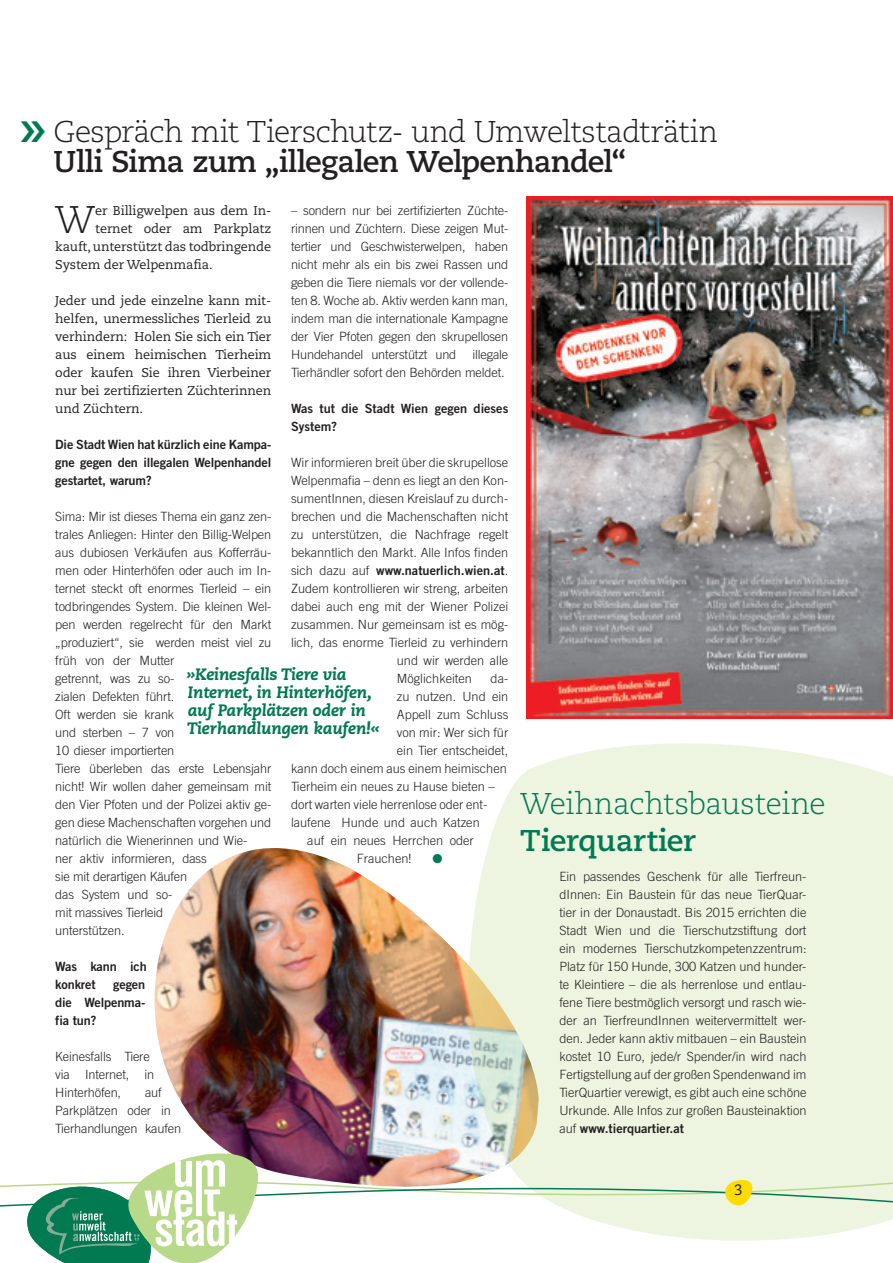
<style>
.page{position:relative;width:893px;height:1263px;background:#fff}
.page>*{position:absolute;margin:0;border:0;box-sizing:border-box;transform-origin:0 0}
.t1{font:300 38.4px "Caecilia LT Std";color:#231f20}
.t2{font:300 30px "Caecilia LT Std";letter-spacing:-.04em;color:#231f20}
.t3{font:700 30px "Caecilia LT Std";letter-spacing:-.025em;color:#231f20}
.t4{font:300 30px "Caecilia LT Std";letter-spacing:-.02em;color:#017951}
.t5{font:700 30px "Caecilia LT Std";letter-spacing:-.015em;color:#017951}
.t6{font:italic 800 16.5px/18px "Caecilia LT Std";letter-spacing:-.01em;color:#017951}
.t7{font:15px "Caecilia LT Std";color:#231f20}
.t8{font:300 12.75px/18px "Trade Gothic";letter-spacing:-.01em;color:#231f20}
.t9{font:12.75px/18px "Caecilia LT Std";letter-spacing:-.01em;color:#231f20;text-align:justify}
.t10{font:12.75px/18px "Trade Gothic Bold Two";letter-spacing:-.01em;color:#231f20;text-align:justify}
.t11{font:12.75px "Zapf Dingbats ITC";color:#017951}
.s1{font-family:"Trade Gothic";font-weight:300}
</style>
<div class="page">
<img style="left:154px;top:848px;width:274px;height:278px">
<img style="left:529px;top:197px;width:364px;height:521px">
<svg style="left:428px;top:718px;width:465px;height:408px;background:#edf2e1"></svg>
<svg style="left:0;top:1126px;width:893px;height:137px"></svg>
<h2 class="t2" style="left:53px;top:115px;width:666px">Gespräch mit Tierschutz- und Umweltstadträtin</h2>
<h2 class="t3" style="left:53px;top:144px;width:574px">Ulli Sima zum „illegalen Welpenhandel“</h2>
<h1 class="t1" style="left:55px;top:198px;width:42px">W</h1>
<p class="t9" style="left:95px;top:201px;width:178px">er Billigwelpen aus dem In-</p>
<p class="t8" style="left:291px;top:201px;width:219px;text-align:justify">– sondern nur bei zertifizierten Züchte&shy;rinnen und Züchtern. Diese zeigen Mut&shy;tertier und Geschwisterwelpen, haben nicht mehr als ein bis zwei Rassen und geben die Tiere niemals vor der vollende&shy;ten 8. Woche ab. Aktiv werden kann man, indem man die internationale Kampagne der Vier Pfoten gegen den skrupellosen Hundehandel unterstützt und</p>
<p class="t9" style="left:95px;top:219px;width:178px">ternet oder am Parkplatz</p>
<p class="t9" style="left:55px;top:237px;width:218px">kauft, unterstützt das todbringende</p>
<p class="t9" style="left:55px;top:255px;width:159px">System der Welpenmafia.</p>
<p class="t9" style="left:55px;top:291px;width:218px">Jeder und jede einzelne kann mit&shy;helfen, unermessliches Tierleid zu verhindern: Holen Sie sich ein Tier aus einem heimischen Tierheim oder kaufen Sie ihren Vierbeiner nur bei zertifizierten Züchterinnen und Züchtern.</p>
<p class="t10" style="left:55px;top:435px;width:218px">Die Stadt Wien hat kürzlich eine Kampa&shy;gne gegen den illegalen Welpenhandel gestartet, warum?</p>
<p class="t8" style="left:55px;top:507px;width:218px">Sima: Mir ist dieses Thema ein ganz zen&shy;trales Anliegen: Hinter den Billig-Welpen aus dubiosen Verkäufen aus Kofferräu&shy;men oder Hinterhöfen oder auch im In&shy;ternet steckt oft enormes Tierleid – ein todbringendes System. Die kleinen Wel&shy;pen werden regelrecht für den Markt „produziert“, sie werden meist viel zu früh von der Mutter<br>getrennt, was zu so-<br>zialen Defekten führt.<br>Oft werden sie krank<br>und sterben – 7 von<br>10 dieser importierten<br>Tiere überleben das erste Lebensjahr nicht! Wir wollen daher gemeinsam mit den Vier Pfoten und der Polizei aktiv ge&shy;gen diese Machenschaften vorgehen und natürlich die Wienerinnen und Wie-<br>ner aktiv informieren, dass<br>sie mit derartigen Käufen<br>das System und so-<br>mit massives Tierleid<br>unterstützen.</p>
<p class="t10" style="left:55px;top:957px;width:93px">Was kann ich konkret</p>
<p class="t8" style="left:291px;top:345px;width:219px;text-align:right">illegale<br>Tierhändler sofort den Behörden meldet.</p>
<p class="t10" style="left:291px;top:399px;width:219px">Was tut die Stadt Wien gegen dieses<br>System?</p>
<p class="t8" style="left:291px;top:453px;width:219px;text-align:justify">Wir informieren breit über die skrupellose Welpenmafia – denn es liegt an den Kon&shy;sumentInnen, diesen Kreislauf zu durch&shy;brechen und die Machenschaften nicht zu unterstützen, die Nachfrage regelt bekanntlich den Markt. Alle Infos finden</p>
<p class="t10" style="left:291px;top:561px;width:219px"><span class="s1">sich dazu auf</span> www.natuerlich.wien.at<span class="s1">.</span></p>
<p class="t8" style="left:291px;top:579px;width:219px">Zudem kontrollieren wir streng, arbeiten</p>
<p class="t8" style="left:291px;top:597px;width:219px">dabei auch eng mit der Wiener Polizei</p>
<p class="t8" style="left:291px;top:615px;width:219px">zusammen. Nur gemeinsam ist es mög-</p>
<p class="t8" style="left:291px;top:633px;width:219px">lich, das enorme Tierleid zu verhindern</p>
<p class="t8" style="left:397px;top:651px;width:113px">und wir werden alle</p>
<p class="t8" style="left:397px;top:669px;width:77px">Möglichkeiten</p>
<p class="t8" style="left:491px;top:669px;width:19px">da-</p>
<p class="t8" style="left:397px;top:687px;width:113px">zu nutzen. Und ein</p>
<p class="t8" style="left:397px;top:705px;width:113px">Appell zum Schluss</p>
<p class="t8" style="left:397px;top:723px;width:113px">von mir: Wer sich für</p>
<p class="t8" style="left:397px;top:741px;width:113px">ein Tier entscheidet,</p>
<p class="t8" style="left:291px;top:759px;width:217px">kann doch einem aus einem heimischen</p>
<p class="t8" style="left:291px;top:777px;width:205px">Tierheim ein neues zu Hause bieten –</p>
<p class="t8" style="left:291px;top:795px;width:198px">dort warten viele herrenlose oder ent-</p>
<p class="t8" style="left:291px;top:813px;width:190px">laufene Hunde und auch Katzen</p>
<p class="t8" style="left:307px;top:831px;width:168px">auf ein neues Herrchen oder</p>
<p class="t8" style="left:357px;top:849px;width:56px">Frauchen!</p>
<p class="t11" style="left:433px;top:852px;width:12px">●</p>
<p class="t6" style="left:186px;top:665px;width:195px">»Keinesfalls Tiere via<br>Internet, in Hinterhöfen, auf Parkplätzen oder in<br>Tierhandlungen kaufen!«</p>
<p class="t10" style="left:55px;top:975px;width:92px;text-indent:58px">gegen die Welpenma&shy;fia tun?</p>
<p class="t8" style="left:55px;top:1047px;width:101px">Keinesfalls Tiere via Internet, in<br>Hinterhöfen,</p>
<p class="t8" style="left:55px;top:1083px;width:127px;text-indent:90px">auf<br>Parkplätzen oder in<br>Tierhandlungen kaufen</p>
<h2 class="t4" style="left:520px;top:786px;width:307px">Weihnachtsbausteine</h2>
<h2 class="t5" style="left:520px;top:822px;width:177px">Tierquartier</h2>
<p class="t8" style="left:559px;top:867px;width:249px;text-align:justify">Ein passendes Geschenk für alle Tierfreun&shy;dInnen: Ein Baustein für das neue TierQuar&shy;tier in der Donaustadt. Bis 2015 errichten die Stadt Wien und die Tierschutzstiftung dort ein modernes Tierschutzkompetenzzentrum:<br>Platz für 150 Hunde, 300 Katzen und hunder&shy;te Kleintiere – die als herrenlose und entlau&shy;fene Tiere bestmöglich versorgt und rasch wie&shy;der an TierfreundInnen weitervermittelt wer&shy;den. Jeder kann aktiv mitbauen – ein Baustein kostet 10 Euro, jede/r Spender/in wird nach Fertigstellung auf der großen Spendenwand im TierQuartier verewigt, es gibt auch eine schöne Urkunde. Alle Infos zur großen Bausteinaktion</p>
<p class="t10" style="left:559px;top:1119px;width:126px"><span class="s1">auf</span> www.tierquartier.at</p>
<p class="t7" style="left:734px;top:1181px;width:10px">3</p>
</div>
